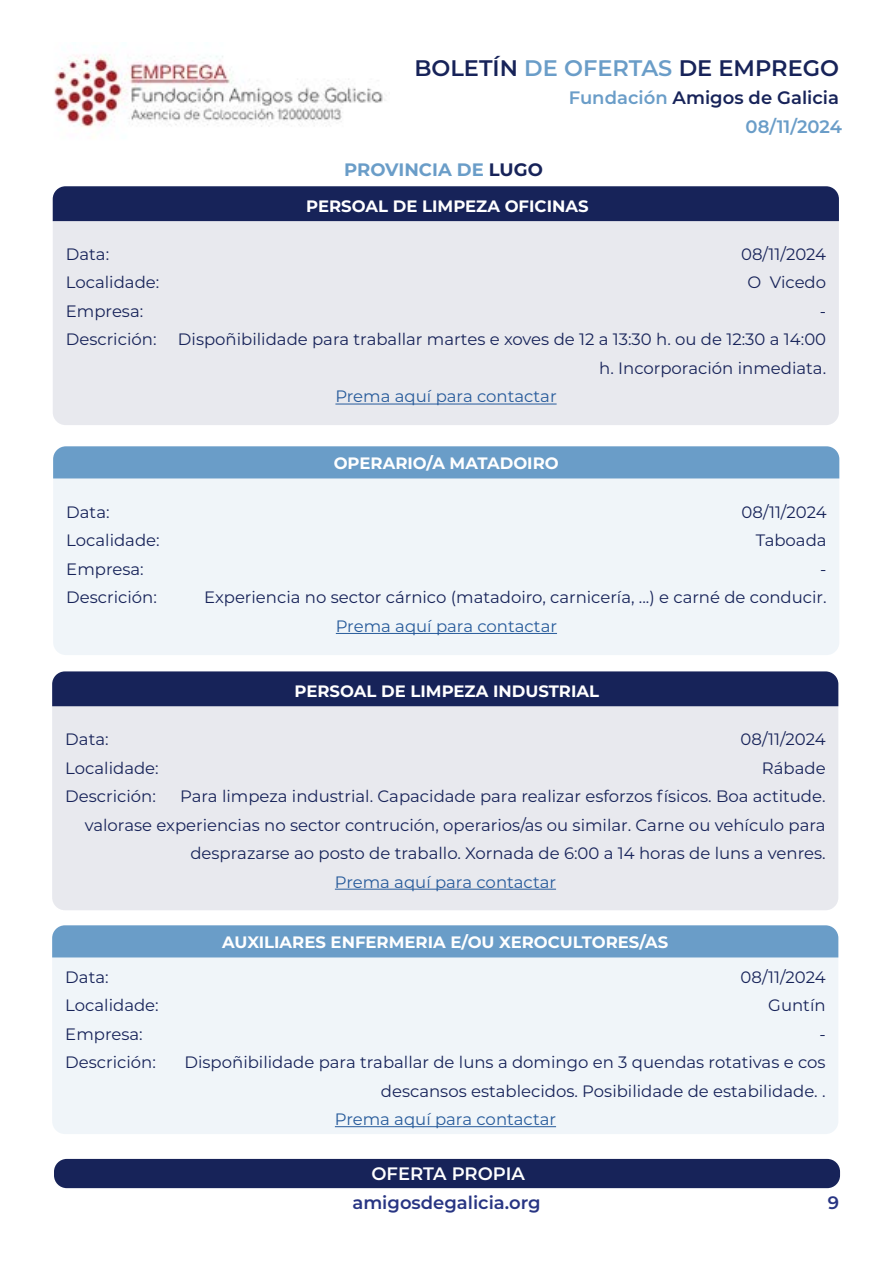
<style>
.page{position:relative;width:893px;height:1263px;background:#fff}
.page>*{position:absolute;margin:0;border:0;box-sizing:border-box;transform-origin:0 0}
.t1{font:600 22.5px "Montserrat";color:#172359}
.t2{font:600 18px/29.5px "Montserrat";color:#6a9dc8;text-align:right}
.t3{font:600 18px "Montserrat";color:#283583}
.t4{font:700 18px "Montserrat";color:#6a9dc8}
.t5{font:600 18px "Montserrat";color:#fff}
.t6{font:16.5px/28.5px "Montserrat";color:#172359;text-align:right}
.t7{font:700 16.5px "Montserrat";color:#fff}
.t8{font:16.5px "Montserrat";color:#275b9b}
.s1{color:#6a9dc8}
.s2{color:#172359}
</style>
<div class="page">
<img style="left:54px;top:54px;width:333px;height:83px">
<div style="left:53px;top:221px;width:786px;height:204px;background:#e8e9ee"></div>
<div style="left:53px;top:186px;width:786px;height:35px;background:#172359"></div>
<hr style="left:335px;top:404px;width:222px;height:1px;background:#275b9b">
<div style="left:54px;top:1159px;width:786px;height:29px;background:#172359;border-radius:13px"></div>
<div style="left:53px;top:478px;width:786px;height:177px;background:#f0f5f9"></div>
<div style="left:53px;top:446px;width:786px;height:32px;background:#6a9dc8"></div>
<hr style="left:336px;top:633px;width:221px;height:1px;background:#275b9b">
<div style="left:52px;top:706px;width:786px;height:204px;background:#e8e9ee"></div>
<div style="left:52px;top:671px;width:786px;height:35px;background:#172359"></div>
<hr style="left:335px;top:889px;width:221px;height:1px;background:#275b9b">
<div style="left:52px;top:957px;width:786px;height:177px;background:#f0f5f9"></div>
<div style="left:52px;top:925px;width:786px;height:32px;background:#6a9dc8"></div>
<hr style="left:335px;top:1126px;width:221px;height:1px;background:#275b9b">
<h1 class="t1" style="left:414px;top:52px;width:426px">BOLETÍN <span class="s1">DE OFERTAS</span> DE EMPREGO</h1>
<p class="t2" style="left:569px;top:82px;width:275px">Fundación <span class="s2">Amigos de Galicia<br></span>08/11/2024</p>
<p class="t4" style="left:344px;top:156px;width:200px">PROVINCIA DE <span class="s2">LUGO</span></p>
<p class="t7" style="left:306px;top:194px;width:284px">PERSOAL DE LIMPEZA OFICINAS</p>
<p class="t6" style="left:66px;top:239px;width:45px">Data:</p>
<p class="t6" style="left:741px;top:239px;width:87px">08/11/2024</p>
<p class="t6" style="left:66px;top:268px;width:95px">Localidade:</p>
<p class="t6" style="left:747px;top:268px;width:80px">O Vicedo</p>
<p class="t6" style="left:66px;top:296px;width:79px">Empresa:</p>
<p class="t6" style="left:820px;top:296px;width:8px">-</p>
<p class="t6" style="left:66px;top:325px;width:92px">Descrición:</p>
<p class="t6" style="left:178px;top:325px;width:650px">Dispoñibilidade para traballar martes e xoves de 12 a 13:30 h. ou de 12:30 a 14:00 h. Incorporación inmediata.</p>
<p class="t8" style="left:335px;top:385px;width:223px">Prema aquí para contactar</p>
<p class="t7" style="left:334px;top:451px;width:227px">OPERARIO/A MATADOIRO</p>
<p class="t6" style="left:66px;top:497px;width:45px">Data:</p>
<p class="t6" style="left:742px;top:497px;width:87px">08/11/2024</p>
<p class="t6" style="left:66px;top:526px;width:95px">Localidade:</p>
<p class="t6" style="left:756px;top:526px;width:72px">Taboada</p>
<p class="t6" style="left:66px;top:554px;width:79px">Empresa:</p>
<p class="t6" style="left:820px;top:554px;width:8px">-</p>
<p class="t6" style="left:66px;top:583px;width:92px">Descrición:</p>
<p class="t6" style="left:204px;top:583px;width:624px">Experiencia no sector cárnico (matadoiro, carnicería, ...) e carné de conducir.</p>
<p class="t8" style="left:336px;top:615px;width:223px">Prema aquí para contactar</p>
<p class="t7" style="left:294px;top:679px;width:306px">PERSOAL DE LIMPEZA INDUSTRIAL</p>
<p class="t6" style="left:65px;top:724px;width:45px">Data:</p>
<p class="t6" style="left:741px;top:724px;width:87px">08/11/2024</p>
<p class="t6" style="left:65px;top:753px;width:95px">Localidade:</p>
<p class="t6" style="left:762px;top:753px;width:65px">Rábade</p>
<p class="t6" style="left:65px;top:781px;width:92px">Descrición:</p>
<p class="t6" style="left:85px;top:781px;width:742px">Para limpeza industrial. Capacidade para realizar esforzos físicos. Boa actitude.<br>valorase experiencias no sector contrución, operarios/as ou similar. Carne ou vehículo para desprazarse ao posto de traballo. Xornada de 6:00 a 14 horas de luns a venres.</p>
<p class="t8" style="left:335px;top:870px;width:223px">Prema aquí para contactar</p>
<p class="t7" style="left:222px;top:930px;width:448px">AUXILIARES ENFERMERIA E/OU XEROCULTORES/AS</p>
<p class="t6" style="left:65px;top:962px;width:45px">Data:</p>
<p class="t6" style="left:741px;top:962px;width:87px">08/11/2024</p>
<p class="t6" style="left:65px;top:990px;width:95px">Localidade:</p>
<p class="t6" style="left:768px;top:990px;width:59px">Guntín</p>
<p class="t6" style="left:65px;top:1019px;width:79px">Empresa:</p>
<p class="t6" style="left:819px;top:1019px;width:8px">-</p>
<p class="t6" style="left:65px;top:1047px;width:92px">Descrición:</p>
<p class="t6" style="left:184px;top:1047px;width:643px">Dispoñibilidade para traballar de luns a domingo en 3 quendas rotativas e cos descansos establecidos. Posibilidade de estabilidade. .</p>
<p class="t8" style="left:335px;top:1108px;width:223px">Prema aquí para contactar</p>
<p class="t5" style="left:371px;top:1161px;width:155px">OFERTA PROPIA</p>
<p class="t3" style="left:352px;top:1190px;width:190px">amigosdegalicia.org</p>
<p class="t3" style="left:828px;top:1190px;width:13px">9</p>
</div>
